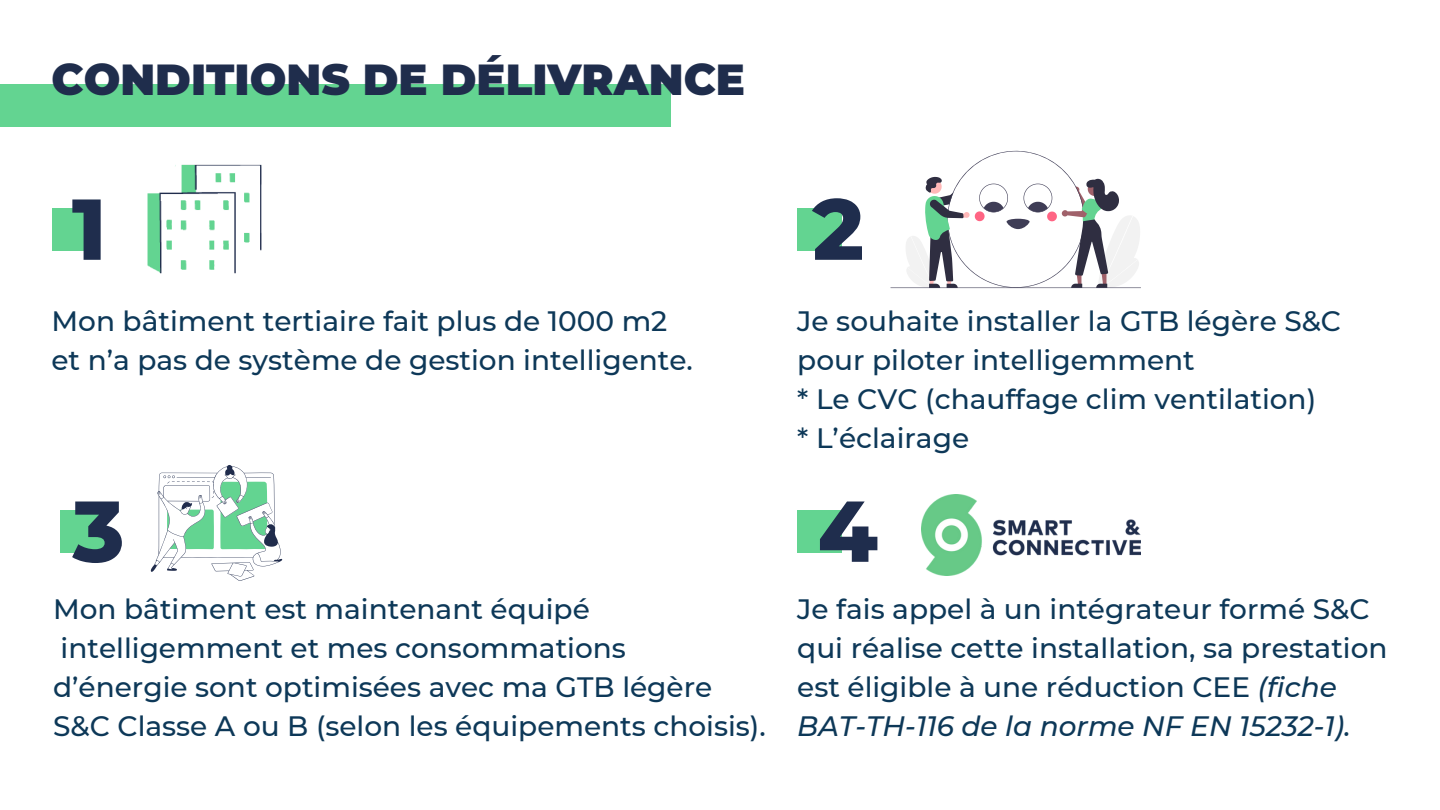
<style>
.page{position:relative;width:1440px;height:810px;background:#fff}
.page>*{position:absolute;margin:0;border:0;box-sizing:border-box;transform-origin:0 0}
.t1{font:800 86.2px "Montserrat";color:#1f2d4d}
.t2{font:900 43.3px "Montserrat";color:#1f2d4c}
.t3{font:500 28px/39px "Montserrat";color:#0d3858}
.s1{font-style:italic}
</style>
<div class="page">
<img style="left:922px;top:494px;width:219px;height:81px">
<div style="left:0;top:84px;width:671px;height:43px;background:#63d491"></div>
<div style="left:52px;top:208px;width:45px;height:43px;background:#63d491"></div>
<div style="left:60px;top:510px;width:45px;height:42px;background:#63d491"></div>
<svg style="left:890px;top:151px;width:251px;height:138px"></svg>
<svg style="left:151px;top:465px;width:131px;height:116px"></svg>
<img style="left:147px;top:164px;width:115px;height:110px">
<div style="left:797px;top:208px;width:45px;height:43px;background:#63d491"></div>
<div style="left:797px;top:510px;width:45px;height:43px;background:#63d491"></div>
<p class="t2" style="left:52px;top:53px;width:695px">CONDITIONS DE DÉLIVRANCE</p>
<p class="t1" style="left:72px;top:176px;width:36px">1</p>
<p class="t1" style="left:812px;top:176px;width:53px">2</p>
<p class="t3" style="left:52px;top:301px;width:643px">Mon bâtiment tertiaire fait plus de 1000 m2 et n’a pas de système de gestion intelligente.</p>
<p class="t3" style="left:797px;top:301px;width:545px">Je souhaite installer la GTB légère S&amp;C pour piloter intelligemment</p>
<p class="t3" style="left:797px;top:379px;width:520px">* Le CVC (chauffage clim ventilation)</p>
<p class="t3" style="left:797px;top:418px;width:173px">* L’éclairage</p>
<p class="t1" style="left:72px;top:478px;width:53px">3</p>
<p class="t3" style="left:53px;top:589px;width:714px">Mon bâtiment est maintenant équipé intelligemment et mes consommations<br>d’énergie sont optimisées avec ma GTB légère S&amp;C Classe A ou B (selon les équipements choisis).</p>
<p class="t1" style="left:818px;top:478px;width:62px">4</p>
<p class="t3" style="left:797px;top:589px;width:592px">Je fais appel à un intégrateur formé S&amp;C qui réalise cette installation, sa prestation est éligible à une réduction CEE <span class="s1">(fiche BAT-TH-116 de la norme NF EN 15232-1).</span></p>
</div>
